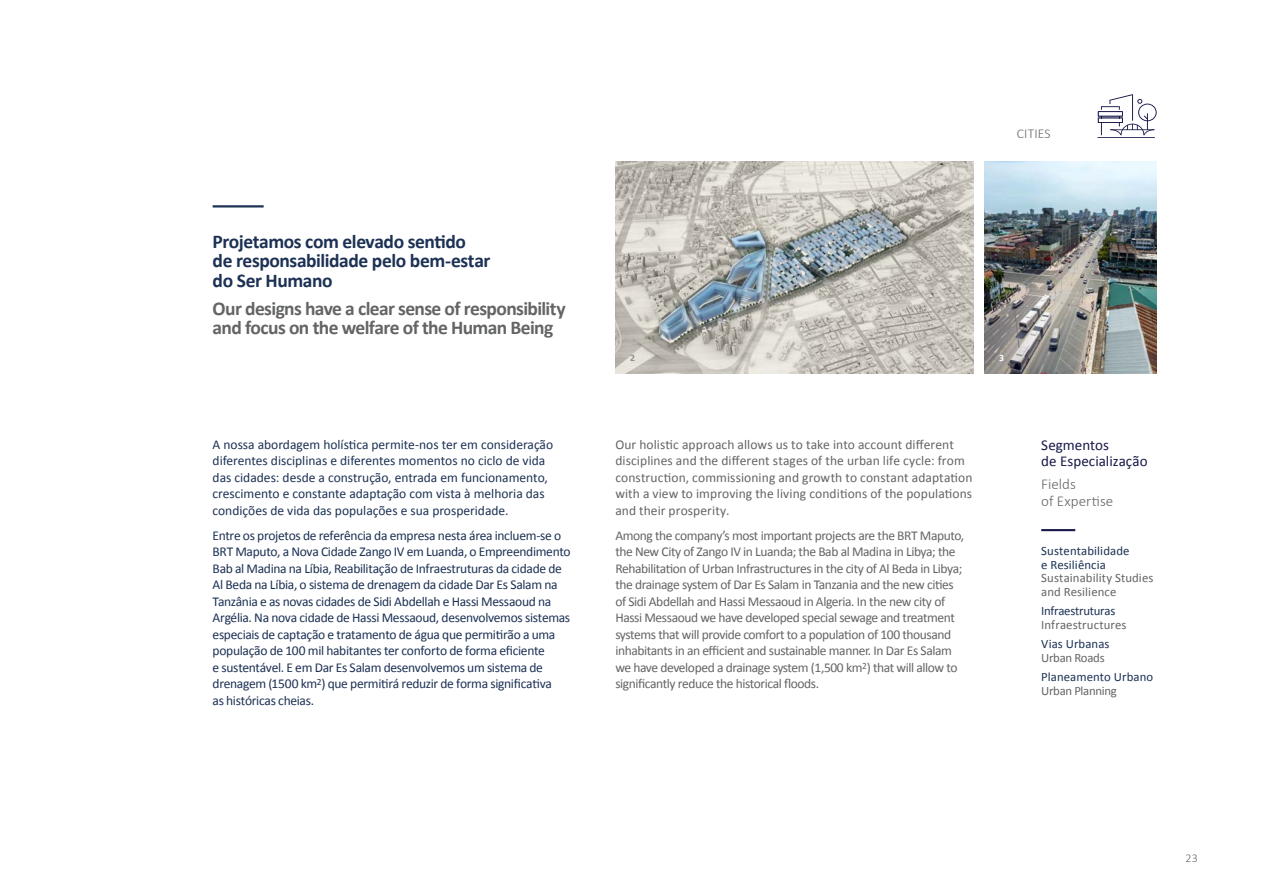
<style>
.page{position:relative;width:1263px;height:893px;background:#fff}
.page>*{position:absolute;margin:0;border:0;box-sizing:border-box;transform-origin:0 0}
.t1{font:700 19.5px/19.5px "Calibri";letter-spacing:-.03em;color:#636466}
.t2{font:700 19.5px/19.5px "Calibri";letter-spacing:-.02em;color:#1c3154}
.t3{font:15px/16.5px "Calibri";letter-spacing:.005em;color:#161848}
.t4{font:300 15px/16.5px "Calibri";letter-spacing:.005em;color:#636466}
.t5{font:13.5px/16.5px "Calibri";letter-spacing:-.02em;color:#1c3154}
.t6{font:13.5px/16.5px "Calibri";letter-spacing:-.03em;color:#636466}
.t7{font:13.5px/16.5px "Calibri";color:#1c3154}
.t8{font:13.5px/16.5px "Calibri";letter-spacing:.005em;color:#636466}
.t9{font:300 13.5px "Calibri";letter-spacing:.015em;color:#636466}
.t10{font:12.75px/13.5px "Calibri";letter-spacing:.005em;color:#1c3154}
.t11{font:12.75px/13.5px "Calibri";letter-spacing:.005em;color:#636466}
.t12{font:12.75px "Calibri";letter-spacing:-.02em;color:#1c3154}
.t13{font:12.75px "Calibri";letter-spacing:-.025em;color:#636466}
.t14{font:12.75px "Calibri";letter-spacing:-.02em;color:#636466}
.t15{font:300 12px "Calibri";color:#636466}
.t16{font:700 9.75px "Calibri";color:#fff}
.t17{font:700 9.75px "Calibri";color:#8e9193}
</style>
<div class="page">
<img style="left:615px;top:162px;width:359px;height:212px">
<img style="left:985px;top:162px;width:172px;height:212px">
<hr style="left:213px;top:205px;width:51px;height:2px;background:#1c3154">
<hr style="left:1097px;top:137px;width:58px;height:1px;background:#161848">
<svg style="left:1098px;top:94px;width:59px;height:41px"></svg>
<hr style="left:1041px;top:529px;width:34px;height:2px;background:#161848">
<h1 class="t2" style="left:213px;top:230px;width:279px">Projetamos com elevado sentido de responsabilidade pelo bem-estar do Ser Humano</h1>
<h1 class="t1" style="left:213px;top:297px;width:354px">Our designs have a clear sense of responsibility and focus on the welfare of the Human Being</h1>
<p class="t7" style="left:213px;top:435px;width:342px">A nossa abordagem holística permite-nos ter em consideração diferentes disciplinas e diferentes momentos no ciclo de vida das cidades: desde a construção, entrada em funcionamento, crescimento e constante adaptação com vista à melhoria das condições de vida das populações e sua prosperidade.</p>
<p class="t5" style="left:213px;top:526px;width:359px">Entre os projetos de referência da empresa nesta área incluem-se o BRT Maputo, a Nova Cidade Zango IV em Luanda, o Empreendimento Bab al Madina na Líbia, Reabilitação de Infraestruturas da cidade de Al Beda na Líbia, o sistema de drenagem da cidade Dar Es Salam na Tanzânia e as novas cidades de Sidi Abdellah e Hassi Messaoud na Argélia. Na nova cidade de Hassi Messaoud, desenvolvemos sistemas especiais de captação e tratamento de água que permitirão a uma população de 100 mil habitantes ter conforto de forma eficiente<br>e sustentável. E em Dar Es Salam desenvolvemos um sistema de drenagem (1500 km<sup>2</sup>) que permitirá reduzir de forma significativa<br>as históricas cheias.</p>
<p class="t9" style="left:1017px;top:125px;width:35px">CITIES</p>
<p class="t17" style="left:630px;top:351px;width:6px">2</p>
<p class="t16" style="left:999px;top:351px;width:6px">3</p>
<p class="t8" style="left:615px;top:435px;width:359px">Our holistic approach allows us to take into account different disciplines and the different stages of the urban life cycle: from construction, commissioning and growth to constant adaptation with a view to improving the living conditions of the populations and their prosperity.</p>
<p class="t6" style="left:615px;top:526px;width:350px">Among the company’s most important projects are the BRT Maputo, the New City of Zango IV in Luanda; the Bab al Madina in Libya; the Rehabilitation of Urban Infrastructures in the city of Al Beda in Libya; the drainage system of Dar Es Salam in Tanzania and the new cities of Sidi Abdellah and Hassi Messaoud in Algeria. In the new city of Hassi Messaoud we have developed special sewage and treatment systems that will provide comfort to a population of 100 thousand inhabitants in an efficient and sustainable manner. In Dar Es Salam we have developed a drainage system (1,500 km<sup>2</sup>) that will allow to significantly reduce the historical floods.</p>
<p class="t3" style="left:1041px;top:436px;width:108px">Segmentos<br>de Especialização</p>
<p class="t4" style="left:1041px;top:476px;width:74px">Fields<br>of Expertise</p>
<p class="t10" style="left:1041px;top:544px;width:90px">Sustentabilidade e Resiliência</p>
<p class="t11" style="left:1041px;top:571px;width:114px">Sustainability Studies and Resilience</p>
<p class="t12" style="left:1041px;top:603px;width:76px">Infraestruturas</p>
<p class="t11" style="left:1041px;top:617px;width:87px">Infraestructures</p>
<p class="t10" style="left:1041px;top:637px;width:70px">Vias Urbanas</p>
<p class="t14" style="left:1041px;top:650px;width:65px">Urban Roads</p>
<p class="t10" style="left:1041px;top:670px;width:114px">Planeamento Urbano</p>
<p class="t13" style="left:1041px;top:683px;width:77px">Urban Planning</p>
<p class="t15" style="left:1185px;top:851px;width:14px">23</p>
</div>
